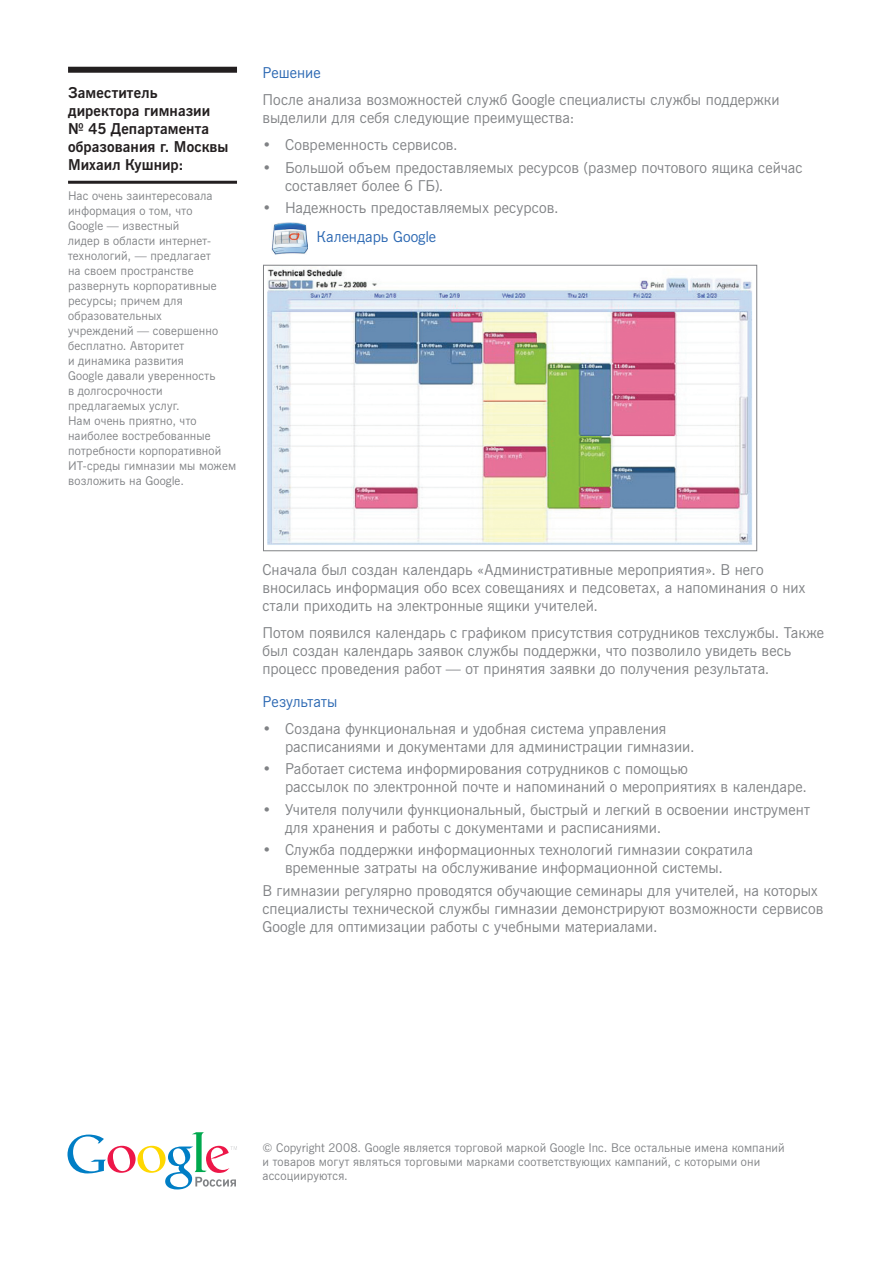
<style>
.page{position:relative;width:893px;height:1263px;background:#fff}
.page>*{position:absolute;margin:0;border:0;box-sizing:border-box;transform-origin:0 0}
.main{font:15px/18px "News Gothic BT";letter-spacing:.005em;color:#808285}
.list{font:15px/18px "News Gothic BT";letter-spacing:.005em;color:#808285}
.title_left{font:15px/18px "News Gothic Bd BT";letter-spacing:.005em;color:#231f20}
.blue_subtitle_-_no_t{font:15px "News Gothic BT";letter-spacing:.005em;color:#2a67b2}
.blue_subtitle{font:15px "News Gothic BT";letter-spacing:.005em;color:#2a67b2}
.main_left{font:12px/15px "News Gothic BT";letter-spacing:.015em;color:#808285}
.google_copyright{font:12px/14.4px "News Gothic BT";letter-spacing:.015em;color:#808285}
</style>
<div class="page">
<div style="left:68px;top:67px;width:169px;height:6px;background:#231f20"></div>
<hr style="left:68px;top:181px;width:169px;height:3px;background:#231f20">
<img style="left:272px;top:223px;width:36px;height:31px">
<img style="left:267px;top:269px;width:485px;height:276px">
<div style="left:263px;top:265px;width:494px;height:286px;border:1px solid #808285"></div>
<svg style="left:68px;top:1132px;width:169px;height:57px"></svg>
<p class="title_left" style="left:68px;top:84px;width:162px">Заместитель директора гимназии № 45 Департамента образования г. Москвы<br>Михаил Кушнир:</p>
<p class="main_left" style="left:68px;top:189px;width:170px">Нас очень заинтересовала информация о том, что<br>Google — известный<br>лидер в области интернет&shy;технологий, — предлагает<br>на своем пространстве развернуть корпоративные ресурсы; причем для образовательных<br>учреждений — совершенно бесплатно. Авторитет<br>и динамика развития<br>Google давали уверенность<br>в долгосрочности предлагаемых услуг.<br>Нам очень приятно, что наиболее востребованные потребности корпоративной<br>ИТ-среды гимназии мы можем возложить на Google.</p>
<p class="blue_subtitle_-_no_t" style="left:262px;top:63px;width:60px">Решение</p>
<p class="main" style="left:262px;top:91px;width:519px">После анализа возможностей служб Google специалисты службы поддержки выделили для себя следующие преимущества:</p>
<p class="list" style="left:262px;top:136px;width:197px">• Современность сервисов.</p>
<p class="list" style="left:285px;top:159px;width:519px;text-indent:-22px">• Большой объем предоставляемых ресурсов (размер почтового ящика сейчас составляет более 6 ГБ).</p>
<p class="list" style="left:262px;top:199px;width:298px">• Надежность предоставляемых ресурсов.</p>
<p class="blue_subtitle" style="left:316px;top:227px;width:121px">Календарь Google</p>
<p class="main" style="left:262px;top:561px;width:544px">Сначала был создан календарь «Административные мероприятия». В него вносилась информация обо всех совещаниях и педсоветах, а напоминания о них стали приходить на электронные ящики учителей.</p>
<p class="main" style="left:262px;top:624px;width:563px">Потом появился календарь с графиком присутствия сотрудников техслужбы. Также был создан календарь заявок службы поддержки, что позволило увидеть весь процесс проведения работ — от принятия заявки до получения результата.</p>
<p class="blue_subtitle_-_no_t" style="left:262px;top:692px;width:76px">Результаты</p>
<p class="list" style="left:285px;top:720px;width:411px;text-indent:-22px">• Создана функциональная и удобная система управления расписаниями и документами для администрации гимназии.</p>
<p class="list" style="left:285px;top:760px;width:523px;text-indent:-22px">• Работает система информирования сотрудников с помощью<br>рассылок по электронной почте и напоминаний о мероприятиях в календаре.</p>
<p class="list" style="left:285px;top:801px;width:526px;text-indent:-22px">• Учителя получили функциональный, быстрый и легкий в освоении инструмент для хранения и работы с документами и расписаниями.</p>
<p class="list" style="left:262px;top:841px;width:492px;text-align:center">• Служба поддержки информационных технологий гимназии сократила временные затраты на обслуживание информационной системы.</p>
<p class="main" style="left:262px;top:882px;width:562px">В гимназии регулярно проводятся обучающие семинары для учителей, на которых специалисты технической службы гимназии демонстрируют возможности сервисов<br>Google для оптимизации работы с учебными материалами.</p>
<p class="google_copyright" style="left:262px;top:1140px;width:524px">© Copyright 2008. Google является торговой маркой Google Inc. Все остальные имена компаний и товаров могут являться торговыми марками соответствующих кампаний, с которыми они ассоциируются.</p>
</div>
